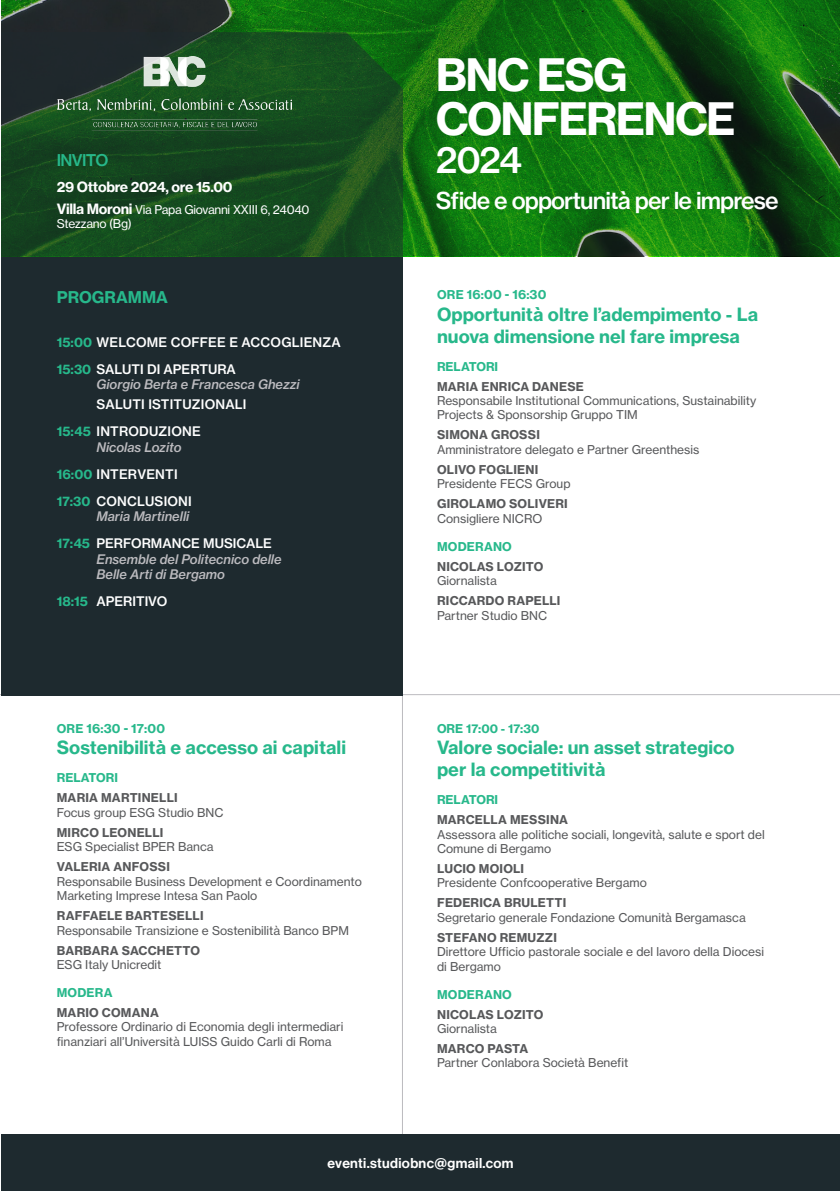
<style>
.page{position:relative;width:840px;height:1191px;background:#fff}
.page>*{position:absolute;margin:0;border:0;box-sizing:border-box;transform-origin:0 0}
.Headline__Left{font:44px "N Haas Grotesk TX Pro 75 Bd";letter-spacing:-.04em;color:#fff}
.Headline__Left-2{font:36px "N Haas Grotesk TX Pro 65 Md";color:#fff}
.Headline__Left-3{font:23px "N Haas Grotesk TX Pro 65 Md";letter-spacing:-.04em;color:#fff}
.Subtitle__Left{font:18px/21.6px "N Haas Grotesk TX Pro 75 Bd";color:#27b88b}
.Subtitle__Left-2{font:16px "N Haas Grotesk TX Pro 75 Bd";color:#27b88b}
.Subtitle__Left-3{font:16px "N Haas Grotesk TX Pro 65 Md";letter-spacing:-.04em;color:#27b88b}
.t1{font:14px "N Haas Grotesk DS Pro 65 Md";letter-spacing:.025em;color:#fff}
.Subtitle__Left-4{font:14px "N Haas Grotesk TX Pro 75 Bd";letter-spacing:-.025em;color:#fff}
.Stile_di_paragrafo_1{font:13px/15.6px "N Haas Grotesk TX Pro 66 Md It";color:#bcbbbf}
.Stile_di_paragrafo_1-2{font:13px "N Haas Grotesk TX Pro 65 Md";letter-spacing:.015em;color:#fff}
.Subtitle__Left-5{font:12px/14.4px "N Haas Grotesk TX Pro 55 Rg";color:#57585a}
.Subtitle__Left-6{font:12px/14.4px "N Haas Grotesk TX Pro 75 Bd";letter-spacing:.015em;color:#57585a}
.Subtitle__Left-7{font:12px "N Haas Grotesk TX Pro 75 Bd";letter-spacing:.01em;color:#27b88b}
.Subtitle__Left-8{font:12px/14.4px "N Haas Grotesk TX Pro 55 Rg";letter-spacing:-.025em;color:#fff}
.s1{font-family:"N Haas Grotesk TX Pro 75 Bd";font-size:14px}
.s2{font-family:"N Haas Grotesk TX Pro 75 Bd"}
.s3{font-family:"N Haas Grotesk TX Pro 55 Rg"}
.s4{font-family:"N Haas Grotesk TX Pro 75 Bd";color:#27b88b}
.s5{font-family:"N Haas Grotesk TX Pro 65 Md";color:#fff}
.s6{color:#27b88b}
</style>
<div class="page">
<hr style="left:402px;top:257px;width:1px;height:877px;background:#bcbbbf">
<hr style="left:0;top:694px;width:839px;height:1px;background:#bcbbbf">
<div style="left:1px;top:256px;width:402px;height:439px;background:#1e2a2f"></div>
<div style="left:1px;top:1134px;width:838px;height:57px;background:#1e2a2f"></div>
<svg style="left:1px;top:1px;width:838px;height:255px;background:#136812"></svg>
<svg style="left:1px;top:32px;width:402px;height:225px;background:#174620"></svg>
<img style="left:57px;top:57px;width:234px;height:73px">
<p class="Subtitle__Left-3" style="left:57px;top:150px;width:53px">INVITO</p>
<p class="Subtitle__Left-4" style="left:57px;top:178px;width:177px">29 Ottobre 2024, ore 15.00</p>
<p class="Subtitle__Left-8" style="left:57px;top:202px;width:254px"><span class="s1">Villa Moroni</span> Via Papa Giovanni XXIII 6, 24040<br>Stezzano (Bg)</p>
<p class="Headline__Left" style="left:435px;top:47px;width:193px">BNC ESG</p>
<p class="Headline__Left" style="left:435px;top:91px;width:301px">CONFERENCE</p>
<p class="Headline__Left-2" style="left:435px;top:137px;width:87px">2024</p>
<p class="Headline__Left-3" style="left:435px;top:186px;width:344px">Sfide e opportunità per le imprese</p>
<p class="Subtitle__Left-2" style="left:57px;top:286px;width:113px">PROGRAMMA</p>
<p class="Subtitle__Left-7" style="left:437px;top:287px;width:111px">ORE 16:00 - 16:30</p>
<p class="Subtitle__Left" style="left:437px;top:303px;width:322px">Opportunità oltre l’adempimento - La nuova dimensione nel fare impresa</p>
<p class="Subtitle__Left-7" style="left:437px;top:359px;width:63px">RELATORI</p>
<p class="Subtitle__Left-5" style="left:437px;top:379px;width:320px"><span class="s2">MARIA ENRICA DANESE<br></span>Responsabile Institutional Communications, Sustainability<br>Projects &amp; Sponsorship Gruppo TIM</p>
<p class="Subtitle__Left-5" style="left:437px;top:428px;width:264px"><span class="s2">SIMONA GROSSI<br></span>Amministratore delegato e Partner Greenthesis</p>
<p class="Subtitle__Left-5" style="left:437px;top:462px;width:135px"><span class="s2">OLIVO FOGLIENI<br></span>Presidente FECS Group</p>
<p class="Subtitle__Left-6" style="left:437px;top:496px;width:132px">GIROLAMO SOLIVERI<br><span class="s3">Consigliere NICRO</span></p>
<p class="Subtitle__Left-7" style="left:437px;top:539px;width:76px">MODERANO</p>
<p class="Subtitle__Left-6" style="left:437px;top:559px;width:108px">NICOLAS LOZITO<br><span class="s3">Giornalista</span></p>
<p class="Subtitle__Left-5" style="left:437px;top:593px;width:125px"><span class="s2">RICCARDO RAPELLI<br></span>Partner Studio BNC</p>
<p class="Stile_di_paragrafo_1-2" style="left:57px;top:334px;width:285px"><span class="s4">15:00</span> WELCOME COFFEE E ACCOGLIENZA</p>
<p class="Stile_di_paragrafo_1" style="left:96px;top:361px;width:204px;text-indent:-40px"><span class="s4">15:30</span> <span class="s5">SALUTI DI APERTURA<br></span>Giorgio Berta e Francesca Ghezzi</p>
<p class="Stile_di_paragrafo_1-2" style="left:96px;top:396px;width:151px">SALUTI ISTITUZIONALI</p>
<p class="Stile_di_paragrafo_1" style="left:96px;top:424px;width:106px;text-indent:-40px"><span class="s4">15:45</span> <span class="s5">INTRODUZIONE<br></span>Nicolas Lozito</p>
<p class="Stile_di_paragrafo_1-2" style="left:57px;top:466px;width:122px"><span class="s4">16:00</span> INTERVENTI</p>
<p class="Stile_di_paragrafo_1" style="left:57px;top:493px;width:136px;text-align:right"><span class="s4">17:30</span> <span class="s5">CONCLUSIONI<br></span>Maria Martinelli</p>
<p class="Stile_di_paragrafo_1" style="left:96px;top:536px;width:187px;text-indent:-40px"><span class="s4">17:45</span> <span class="s5">PERFORMANCE MUSICALE<br></span>Ensemble del Politecnico delle<br>Belle Arti di Bergamo</p>
<p class="Stile_di_paragrafo_1-2" style="left:57px;top:593px;width:112px"><span class="s4">18:15</span> APERITIVO</p>
<p class="Subtitle__Left-7" style="left:57px;top:721px;width:110px">ORE 16:30 - 17:00</p>
<p class="Subtitle__Left" style="left:57px;top:737px;width:291px">Sostenibilità e accesso ai capitali</p>
<p class="Subtitle__Left-7" style="left:57px;top:770px;width:63px">RELATORI</p>
<p class="Subtitle__Left-5" style="left:57px;top:791px;width:168px"><span class="s2">MARIA MARTINELLI<br></span>Focus group ESG Studio BNC</p>
<p class="Subtitle__Left-5" style="left:57px;top:825px;width:158px"><span class="s2">MIRCO LEONELLI<br></span>ESG Specialist BPER Banca</p>
<p class="Subtitle__Left-5" style="left:57px;top:859px;width:306px"><span class="s2">VALERIA ANFOSSI<br></span>Responsabile Business Development e Coordinamento<br>Marketing Imprese Intesa San Paolo</p>
<p class="Subtitle__Left-5" style="left:57px;top:908px;width:293px"><span class="s2">RAFFAELE BARTESELLI<br></span>Responsabile Transizione e Sostenibilità Banco BPM</p>
<p class="Subtitle__Left-5" style="left:57px;top:943px;width:145px"><span class="s2">BARBARA SACCHETTO<br></span>ESG Italy Unicredit</p>
<p class="Subtitle__Left-6" style="left:57px;top:982px;width:103px;line-height:20px"><span class="s6">MODERA<br></span>MARIO COMANA</p>
<p class="Subtitle__Left-5" style="left:57px;top:1019px;width:288px">Professore Ordinario di Economia degli intermediari finanziari all’Università LUISS Guido Carli di Roma</p>
<p class="Subtitle__Left-7" style="left:437px;top:721px;width:104px">ORE 17:00 - 17:30</p>
<p class="Subtitle__Left" style="left:437px;top:737px;width:299px">Valore sociale: un asset strategico per la competitività</p>
<p class="Subtitle__Left-7" style="left:437px;top:792px;width:63px">RELATORI</p>
<p class="Subtitle__Left-5" style="left:437px;top:812px;width:329px"><span class="s2">MARCELLA MESSINA<br></span>Assessora alle politiche sociali, longevità, salute e sport del<br>Comune di Bergamo</p>
<p class="Subtitle__Left-5" style="left:437px;top:861px;width:211px"><span class="s2">LUCIO MOIOLI<br></span>Presidente Confcooperative Bergamo</p>
<p class="Subtitle__Left-5" style="left:437px;top:895px;width:310px"><span class="s2">FEDERICA BRULETTI<br></span>Segretario generale Fondazione Comunità Bergamasca</p>
<p class="Subtitle__Left-5" style="left:437px;top:930px;width:328px"><span class="s2">STEFANO REMUZZI<br></span>Direttore Ufficio pastorale sociale e del lavoro della Diocesi di Bergamo</p>
<p class="Subtitle__Left-6" style="left:437px;top:984px;width:108px;line-height:20px"><span class="s6">MODERANO<br></span>NICOLAS LOZITO</p>
<p class="Subtitle__Left-5" style="left:437px;top:1021px;width:61px">Giornalista</p>
<p class="Subtitle__Left-5" style="left:437px;top:1041px;width:193px"><span class="s2">MARCO PASTA<br></span>Partner Conlabora Società Benefit</p>
<p class="t1" style="left:327px;top:1155px;width:187px">eventi.studiobnc@gmail.com</p>
</div>
